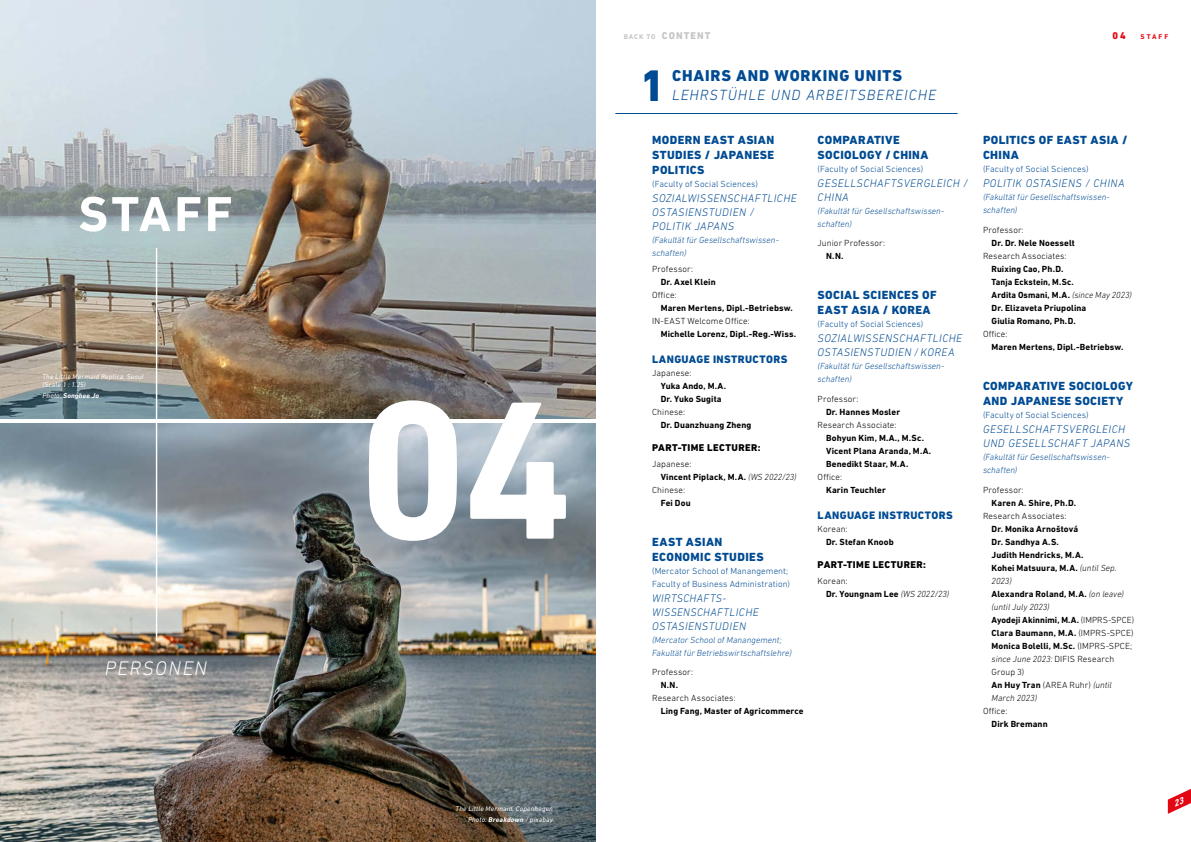
<style>
.page{position:relative;width:1191px;height:842px;background:#fff}
.page>*{position:absolute;margin:0;border:0;box-sizing:border-box;transform-origin:0 0}
.t1{font:700 200px "DIN Next LT Pro";color:#fff}
.t2{font:700 50px "DIN Next LT Pro";letter-spacing:.06em;color:#fff}
.t3{font:800 45px "DIN Next LT Pro";color:#004b93}
.t4{font:italic 300 20px "DIN Next LT Pro";letter-spacing:.065em;color:#fff}
.t5{font:800 16px "DIN Next LT Pro";letter-spacing:.05em;color:#004b93}
.t6{font:italic 300 15px "DIN Next LT Pro";letter-spacing:.07em;color:#004b93}
.t7{font:800 12px/15px "DIN Next LT Pro";letter-spacing:.035em;color:#004b93}
.t8{font:italic 300 11.2px/14.1px "DIN Next LT Pro";letter-spacing:.04em;color:#004b93}
.t9{font:800 11px "DIN Next LT Pro";letter-spacing:.035em;color:#004b93}
.t10{font:800 10px "DIN Next LT Pro";letter-spacing:.04em;color:#000}
.t11{font:800 10px "DIN Next LT Pro";letter-spacing:.115em;color:#c6c6c6}
.t12{font:800 10px "DIN Next LT Pro";color:#e30613}
.t13{font:700 9px/13px "DIN Next LT Pro";letter-spacing:.015em;color:#000}
.t14{font:italic 300 9px/13px "DIN Next LT Pro";letter-spacing:.005em;color:#004b93}
.t15{font:300 9px "DIN Next LT Pro";letter-spacing:.015em;color:#000}
.t16{font:300 9px/13px "DIN Next LT Pro";letter-spacing:.01em;color:#004b93}
.t17{font:italic 7px/11.2px "DIN Next LT Pro";letter-spacing:.02em;color:#fff;text-align:right}
.t18{font:italic 700 7px "DIN Next LT Pro";letter-spacing:.025em;color:#fff}
.t19{font:700 7px "DIN Next LT Pro";color:#e30613}
.s1{font-weight:400}
.s2{font-weight:700}
.s3{font-weight:700;font-size:7px}
.s4{font-weight:300;font-style:italic}
.s5{font-weight:300}
</style>
<div class="page">
<img style="left:0;top:424px;width:595px;height:418px">
<hr style="left:615px;top:113px;width:342px;height:1px;background:#004b93">
<img style="left:0;top:0;width:595px;height:418px">
<hr style="left:156px;top:248px;width:1px;height:393px;background:#fff">
<svg style="left:1167px;top:789px;width:24px;height:25px"></svg>
<h2 class="t2" style="left:78px;top:185px;width:156px">STAFF</h2>
<p class="t17" style="left:43px;top:372px;width:103px;line-height:8.4px;text-align:left">The Little Mermaid Replica, Seoul (Scale 1 : 1.25)</p>
<p class="t18" style="left:43px;top:392px;width:58px"><span class="s1">Photo:</span> Songhee Jo</p>
<h3 class="t4" style="left:105px;top:657px;width:104px">PERSONEN</h3>
<h1 class="t1" style="left:357px;top:354px;width:217px">04</h1>
<p class="t17" style="left:455px;top:803px;width:99px">The Little Mermaid, Copenhagen<br>Photo: <span class="s2">Breakdown</span> / pixabay</p>
<p class="t11" style="left:624px;top:29px;width:88px"><span class="s3">BACK TO</span> CONTENT</p>
<h3 class="t5" style="left:672px;top:66px;width:232px">CHAIRS AND WORKING UNITS</h3>
<h3 class="t6" style="left:672px;top:87px;width:266px">LEHRSTÜHLE UND ARBEITSBEREICHE</h3>
<h3 class="t7" style="left:652px;top:132px;width:123px;text-align:justify">MODERN EAST ASIAN STUDIES / JAPANESE POLITICS</h3>
<p class="t16" style="left:652px;top:177px;width:107px">(Faculty of Social Sciences)</p>
<p class="t8" style="left:652px;top:191px;width:146px">SOZIALWISSENSCHAFTLICHE<br>OSTASIENSTUDIEN /<br>POLITIK JAPANS</p>
<p class="t14" style="left:652px;top:233px;width:127px">(Fakultät für Gesellschaftswissen&shy;schaften)</p>
<p class="t15" style="left:652px;top:264px;width:42px">Professor:</p>
<p class="t13" style="left:660px;top:276px;width:56px">Dr. Axel Klein</p>
<p class="t15" style="left:652px;top:290px;width:26px">Office:</p>
<p class="t13" style="left:660px;top:302px;width:133px">Maren Mertens, Dipl.-Betriebsw.</p>
<p class="t15" style="left:652px;top:316px;width:99px">IN-EAST Welcome Office:</p>
<p class="t13" style="left:660px;top:328px;width:137px">Michelle Lorenz, Dipl.-Reg.-Wiss.</p>
<p class="t9" style="left:652px;top:353px;width:137px">LANGUAGE INSTRUCTORS</p>
<p class="t15" style="left:652px;top:368px;width:41px">Japanese:</p>
<p class="t13" style="left:660px;top:380px;width:67px">Yuka Ando, M.A.<br>Dr. Yuko Sugita</p>
<p class="t15" style="left:652px;top:407px;width:35px">Chinese:</p>
<p class="t13" style="left:660px;top:419px;width:92px">Dr. Duanzhuang Zheng</p>
<p class="t10" style="left:652px;top:441px;width:110px">PART-TIME LECTURER:</p>
<p class="t15" style="left:652px;top:459px;width:41px">Japanese:</p>
<p class="t13" style="left:660px;top:471px;width:137px">Vincent Piplack, M.A. <span class="s4">(WS 2022/23)</span></p>
<p class="t15" style="left:652px;top:485px;width:35px">Chinese:</p>
<p class="t13" style="left:660px;top:497px;width:31px">Fei Dou</p>
<h3 class="t7" style="left:652px;top:535px;width:113px">EAST ASIAN<br>ECONOMIC STUDIES</h3>
<p class="t16" style="left:652px;top:565px;width:139px">(Mercator School of Manangement;<br>Faculty of Business Administration)</p>
<p class="t8" style="left:652px;top:591px;width:108px">WIRTSCHAFTS-<br>WISSENSCHAFTLICHE<br>OSTASIENSTUDIEN</p>
<p class="t14" style="left:652px;top:634px;width:141px">(Mercator School of Manangement;<br>Fakultät für Betriebswirtschaftslehre)</p>
<p class="t15" style="left:652px;top:667px;width:42px">Professor:</p>
<p class="t13" style="left:660px;top:679px;width:19px">N.N.</p>
<p class="t15" style="left:652px;top:693px;width:85px">Research Associates:</p>
<p class="t13" style="left:660px;top:705px;width:144px">Ling Fang, Master of Agricommerce</p>
<h3 class="t3" style="left:639px;top:59px;width:27px">1</h3>
<h3 class="t7" style="left:817px;top:132px;width:112px">COMPARATIVE<br>SOCIOLOGY / CHINA</h3>
<p class="t16" style="left:817px;top:162px;width:107px">(Faculty of Social Sciences)</p>
<p class="t8" style="left:817px;top:176px;width:152px">GESELLSCHAFTSVERGLEICH /<br>CHINA</p>
<p class="t14" style="left:817px;top:204px;width:127px">(Fakultät für Gesellschaftswissen&shy;schaften)</p>
<p class="t15" style="left:817px;top:238px;width:69px">Junior Professor:</p>
<p class="t13" style="left:826px;top:250px;width:19px">N.N.</p>
<h3 class="t7" style="left:817px;top:288px;width:121px">SOCIAL SCIENCES OF<br>EAST ASIA / KOREA</h3>
<p class="t16" style="left:817px;top:318px;width:107px">(Faculty of Social Sciences)</p>
<p class="t8" style="left:817px;top:331px;width:146px">SOZIALWISSENSCHAFTLICHE<br>OSTASIENSTUDIEN / KOREA</p>
<p class="t14" style="left:817px;top:360px;width:127px">(Fakultät für Gesellschaftswissen&shy;schaften)</p>
<p class="t15" style="left:817px;top:394px;width:42px">Professor:</p>
<p class="t13" style="left:826px;top:406px;width:76px">Dr. Hannes Mosler</p>
<p class="t15" style="left:817px;top:420px;width:80px">Research Associate:</p>
<p class="t13" style="left:826px;top:432px;width:107px">Bohyun Kim, M.A., M.Sc.<br>Vicent Plana Aranda, M.A.<br>Benedikt Staar, M.A.</p>
<p class="t15" style="left:817px;top:472px;width:26px">Office:</p>
<p class="t13" style="left:826px;top:484px;width:61px">Karin Teuchler</p>
<p class="t9" style="left:817px;top:509px;width:137px">LANGUAGE INSTRUCTORS</p>
<p class="t15" style="left:817px;top:524px;width:32px">Korean:</p>
<p class="t13" style="left:826px;top:536px;width:69px">Dr. Stefan Knoob</p>
<p class="t10" style="left:817px;top:558px;width:110px">PART-TIME LECTURER:</p>
<p class="t13" style="left:826px;top:575px;width:125px;text-indent:-9px"><span class="s5">Korean:<br></span>Dr. Youngnam Lee <span class="s4">(WS 2022/23)</span></p>
<p class="t12" style="left:1112px;top:29px;width:15px">04</p>
<p class="t19" style="left:1140px;top:32px;width:13px">S taff</p>
<h3 class="t7" style="left:983px;top:132px;width:146px">POLITICS OF EAST ASIA /<br>CHINA</h3>
<p class="t16" style="left:983px;top:162px;width:107px">(Faculty of Social Sciences)</p>
<p class="t8" style="left:983px;top:176px;width:143px">POLITIK OSTASIENS / CHINA</p>
<p class="t14" style="left:983px;top:190px;width:127px">(Fakultät für Gesellschaftswissen&shy;schaften)</p>
<p class="t15" style="left:983px;top:225px;width:42px">Professor:</p>
<p class="t13" style="left:991px;top:237px;width:85px">Dr. Dr. Nele Noesselt</p>
<p class="t15" style="left:983px;top:251px;width:85px">Research Associates:</p>
<p class="t13" style="left:991px;top:263px;width:142px">Ruixing Cao, Ph. D.<br>Tanja Eckstein, M.Sc.<br>Ardita Osmani, M.A. <span class="s4">(since May 2023)<br></span>Dr. Elizaveta Priupolina<br>Giulia Romano, Ph. D.</p>
<p class="t15" style="left:983px;top:329px;width:26px">Office:</p>
<p class="t13" style="left:991px;top:341px;width:133px">Maren Mertens, Dipl.-Betriebsw.</p>
<h3 class="t7" style="left:983px;top:379px;width:151px">COMPARATIVE SOCIOLOGY<br>AND JAPANESE SOCIETY</h3>
<p class="t16" style="left:983px;top:409px;width:107px">(Faculty of Social Sciences)</p>
<p class="t8" style="left:983px;top:422px;width:149px">GESELLSCHAFTSVERGLEICH<br>UND GESELLSCHAFT JAPANS</p>
<p class="t14" style="left:983px;top:451px;width:127px">(Fakultät für Gesellschaftswissen&shy;schaften)</p>
<p class="t15" style="left:983px;top:485px;width:42px">Professor:</p>
<p class="t13" style="left:991px;top:497px;width:86px">Karen A. Shire, Ph. D.</p>
<p class="t15" style="left:983px;top:511px;width:85px">Research Associates:</p>
<p class="t13" style="left:991px;top:523px;width:144px">Dr. Monika Arnoštová<br>Dr. Sandhya A.S.<br>Judith Hendricks, M.A.<br>Kohei Matsuura, M.A. <span class="s4">(until Sep.<br>2023)<br></span>Alexandra Roland, M.A. <span class="s4">(on leave) (until July 2023)<br></span>Ayodeji Akinnimi, M.A. <span class="s5">(IMPRS-SPCE)<br></span>Clara Baumann, M.A. <span class="s5">(IMPRS-SPCE)<br></span>Monica Bolelli, M.Sc. <span class="s5">(IMPRS-SPCE; </span><span class="s4">since June 2023:</span> <span class="s5">DIFIS Research<br>Group 3)<br></span>An Huy Tran <span class="s5">(AREA Ruhr)</span> <span class="s4">(until<br>March 2023)</span></p>
<p class="t15" style="left:983px;top:706px;width:26px">Office:</p>
<p class="t13" style="left:991px;top:718px;width:58px">Dirk Bremann</p>
</div>
